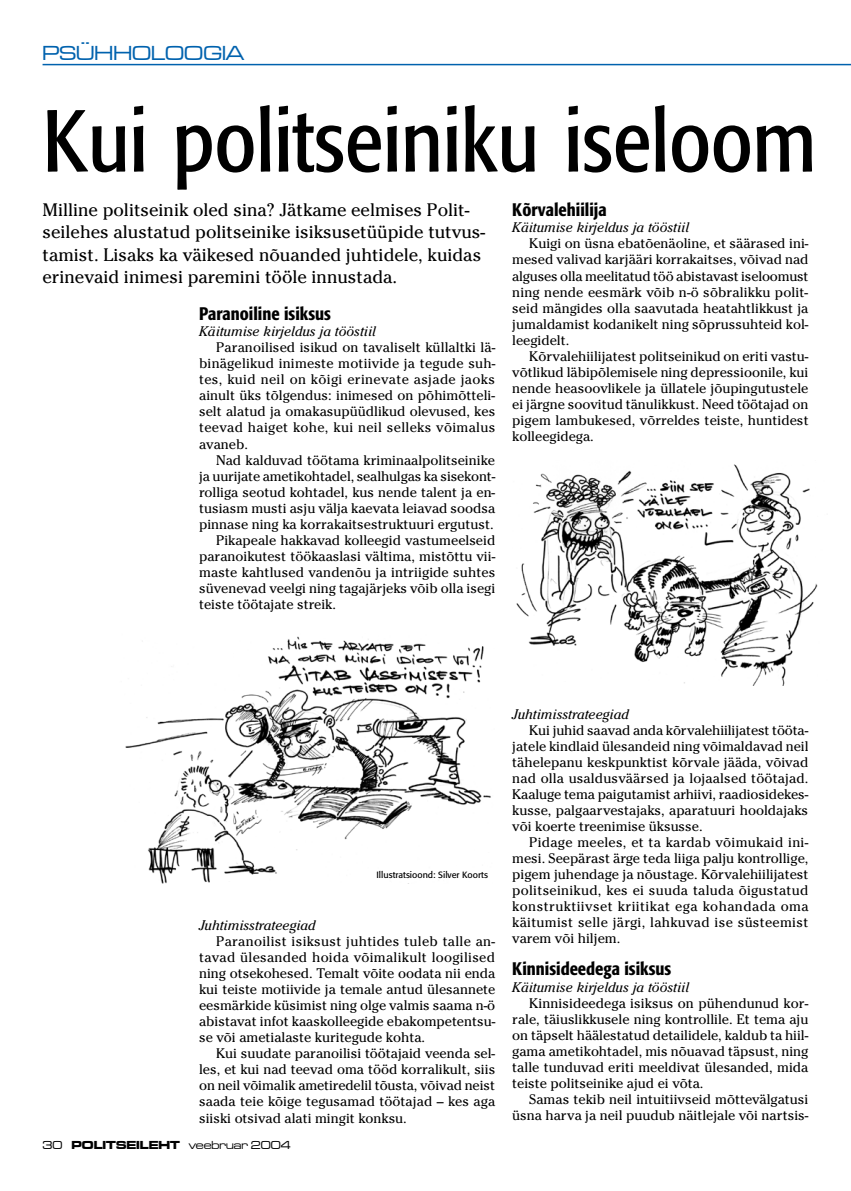
<style>
.page{position:relative;width:851px;height:1191px;background:#fff}
.page>*{position:absolute;margin:0;border:0;box-sizing:border-box;transform-origin:0 0}
.t1{font:condensed 87px "Formata";color:#000}
.t2{font:21px "Microgramma D Medi Exte";color:#0062ae}
.t3{font:18px/22.5px "Cheltenham";color:#000}
.t4{font:500 condensed 18px "Formata";color:#000}
.t5{font:13.8px/16px "Cheltenham";color:#000;text-align:justify}
.t6{font:italic 13.8px "Cheltenham";color:#000}
.t7{font:12px "Microgramma D Medi Exte";color:#000}
.t8{font:9px "Formata";color:#000}
.s1{font-family:"Microgramma D Bold Exte"}
</style>
<div class="page">
<hr style="left:43px;top:64px;width:807px;height:1px;background:#0062ae">
<img style="left:125px;top:636px;width:366px;height:247px">
<img style="left:516px;top:464px;width:302px;height:221px">
<h2 class="t2" style="left:43px;top:39px;width:203px">PSÜHHOLOOGIA</h2>
<h1 class="t1" style="left:43px;top:90px;width:775px">Kui politseiniku iseloom</h1>
<h3 class="t3" style="left:43px;top:198px;width:444px">Milline politseinik oled sina? Jätkame eelmises Polit&shy;seilehes alustatud politseinike isiksusetüüpide tutvus&shy;tamist. Lisaks ka väikesed nõuanded juhtidele, kuidas erinevaid inimesi paremini tööle innustada.</h3>
<h3 class="t4" style="left:199px;top:303px;width:133px">Paranoiline isiksus</h3>
<p class="t6" style="left:199px;top:323px;width:178px">Käitumise kirjeldus ja tööstiil</p>
<p class="t5" style="left:199px;top:339px;width:298px;text-indent:17px">Paranoilised isikud on tavaliselt küllaltki lä&shy;binägelikud inimeste motiivide ja tegude suh&shy;tes, kuid neil on kõigi erinevate asjade jaoks ainult üks tõlgendus: inimesed on põhimõtteli&shy;selt alatud ja omakasupüüdlikud olevused, kes teevad haiget kohe, kui neil selleks võimalus avaneb.</p>
<p class="t5" style="left:216px;top:452px;width:280px">Nad kalduvad töötama kriminaalpolitseinike</p>
<p class="t5" style="left:199px;top:468px;width:298px">ja uurijate ametikohtadel, sealhulgas ka sisekont-</p>
<p class="t5" style="left:199px;top:484px;width:297px">rolliga seotud kohtadel, kus nende talent ja en-</p>
<p class="t5" style="left:199px;top:500px;width:297px">tusiasm musti asju välja kaevata leiavad soodsa</p>
<p class="t5" style="left:199px;top:516px;width:296px">pinnase ning ka korrakaitsestruktuuri ergutust.</p>
<p class="t5" style="left:216px;top:532px;width:280px">Pikapeale hakkavad kolleegid vastumeelseid</p>
<p class="t5" style="left:199px;top:548px;width:297px">paranoikutest töökaaslasi vältima, mistõttu vii-</p>
<p class="t5" style="left:199px;top:564px;width:298px">maste kahtlused vandenõu ja intriigide suhtes</p>
<p class="t5" style="left:199px;top:580px;width:297px">süvenevad veelgi ning tagajärjeks võib olla isegi</p>
<p class="t5" style="left:199px;top:596px;width:138px">teiste töötajate streik.</p>
<h3 class="t4" style="left:512px;top:199px;width:96px">Kõrvalehiilija</h3>
<p class="t6" style="left:512px;top:219px;width:178px">Käitumise kirjeldus ja tööstiil</p>
<p class="t5" style="left:512px;top:236px;width:298px;text-indent:17px">Kuigi on üsna ebatõenäoline, et säärased ini&shy;mesed valivad karjääri korrakaitses, võivad nad alguses olla meelitatud töö abistavast iseloomust ning nende eesmärk võib n-ö sõbralikku polit&shy;seid mängides olla saavutada heatahtlikkust ja jumaldamist kodanikelt ning sõprussuhteid kol&shy;leegidelt.</p>
<p class="t5" style="left:512px;top:348px;width:298px;text-indent:17px">Kõrvalehiilijatest politseinikud on eriti vastu&shy;võtlikud läbipõlemisele ning depressioonile, kui nende heasoovlikele ja üllatele jõupingutustele ei järgne soovitud tänulikkust. Need töötajad on pigem lambukesed, võrreldes teiste, huntidest kolleegidega.</p>
<p class="t8" style="left:376px;top:869px;width:113px">Illustratsioond: Silver Koorts</p>
<p class="t6" style="left:199px;top:917px;width:118px">Juhtimisstrateegiad</p>
<p class="t5" style="left:199px;top:933px;width:297px;text-indent:17px">Paranoilist isiksust juhtides tuleb talle an&shy;tavad ülesanded hoida võimalikult loogilised ning otsekohesed. Temalt võite oodata nii enda kui teiste motiivide ja temale antud ülesannete eesmärkide küsimist ning olge valmis saama n-ö abistavat infot kaaskolleegide ebakompetentsu&shy;se või ametialaste kuritegude kohta.</p>
<p class="t5" style="left:199px;top:1045px;width:297px;text-indent:17px">Kui suudate paranoilisi töötajaid veenda sel&shy;les, et kui nad teevad oma tööd korralikult, siis on neil võimalik ametiredelil tõusta, võivad neist saada teie kõige tegusamad töötajad – kes aga siiski otsivad alati mingit konksu.</p>
<p class="t7" style="left:43px;top:1137px;width:250px">30 <span class="s1">POLITSEILEHT</span> veebruar 2004</p>
<p class="t6" style="left:512px;top:705px;width:118px">Juhtimisstrateegiad</p>
<p class="t5" style="left:512px;top:722px;width:298px;text-indent:17px">Kui juhid saavad anda kõrvalehiilijatest tööta&shy;jatele kindlaid ülesandeid ning võimaldavad neil tähelepanu keskpunktist kõrvale jääda, võivad nad olla usaldusväärsed ja lojaalsed töötajad.<br>Kaaluge tema paigutamist arhiivi, raadiosidekes&shy;kusse, palgaarvestajaks, aparatuuri hooldajaks või koerte treenimise üksusse.</p>
<p class="t5" style="left:512px;top:834px;width:298px;text-indent:17px">Pidage meeles, et ta kardab võimukaid ini&shy;mesi. Seepärast ärge teda liiga palju kontrollige, pigem juhendage ja nõustage. Kõrvalehiilijatest politseinikud, kes ei suuda taluda õigustatud konstruktiivset kriitikat ega kohandada oma käitumist selle järgi, lahkuvad ise süsteemist varem või hiljem.</p>
<h3 class="t4" style="left:512px;top:958px;width:160px">Kinnisideedega isiksus</h3>
<p class="t6" style="left:512px;top:978px;width:178px">Käitumise kirjeldus ja tööstiil</p>
<p class="t5" style="left:512px;top:995px;width:297px;text-indent:17px">Kinnisideedega isiksus on pühendunud kor&shy;rale, täiuslikkusele ning kontrollile. Et tema aju on täpselt häälestatud detailidele, kaldub ta hiil&shy;gama ametikohtadel, mis nõuavad täpsust, ning talle tunduvad eriti meeldivat ülesanded, mida teiste politseinike ajud ei võta.</p>
<p class="t5" style="left:512px;top:1091px;width:297px;text-align:right">Samas tekib neil intuitiivseid mõttevälgatusi üsna harva ja neil puudub näitlejale või nartsis-</p>
</div>
